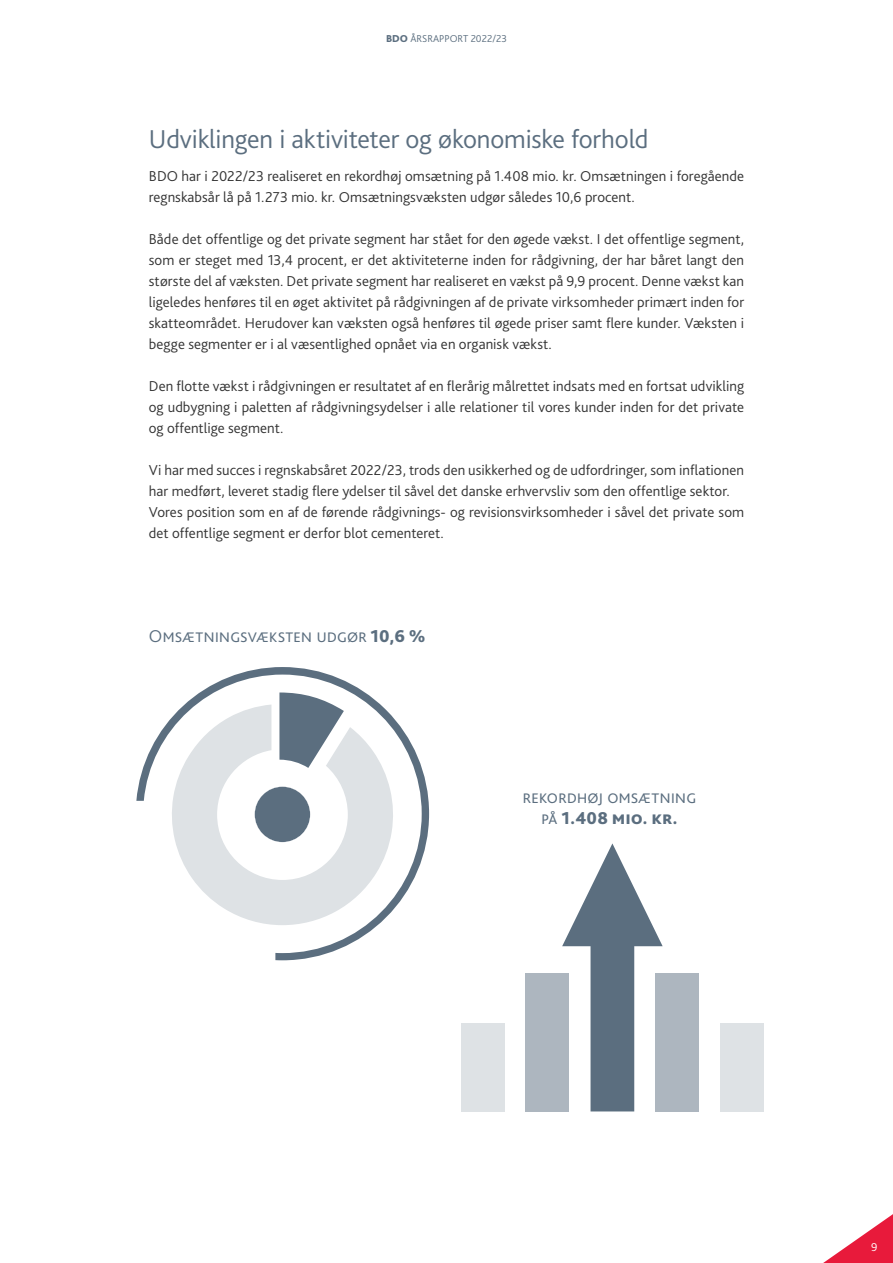
<style>
.page{position:relative;width:893px;height:1263px;background:#fff}
.page>*{position:absolute;margin:0;border:0;box-sizing:border-box;transform-origin:0 0}
.t1{font:300 27px "Bliss Pro";letter-spacing:-.01em;color:#5b6e7f}
.t2{font:300 18px/21px "Bliss Pro";letter-spacing:-.005em;color:#5b6e7f;text-align:center}
.t3{font:300 15px/21px "Bliss Pro";color:#333}
.t4{font:300 12px "Bliss Pro";color:#fff}
.t5{font:300 10.5px "Bliss Pro";color:#5b6e7f}
.s1{font-weight:800}
</style>
<div class="page">
<svg style="left:823px;top:1214px;width:70px;height:49px"></svg>
<svg style="left:136px;top:667px;width:293px;height:293px"></svg>
<svg style="left:144px;top:693px;width:277px;height:243px"></svg>
<svg style="left:279px;top:692px;width:65px;height:76px"></svg>
<svg style="left:255px;top:786px;width:55px;height:56px"></svg>
<div style="left:655px;top:972px;width:44px;height:139px;background:#adb6bf"></div>
<div style="left:720px;top:1023px;width:44px;height:88px;background:#dee2e5"></div>
<svg style="left:562px;top:843px;width:101px;height:268px"></svg>
<div style="left:526px;top:972px;width:43px;height:139px;background:#adb6bf"></div>
<div style="left:461px;top:1023px;width:43px;height:88px;background:#dee2e5"></div>
<p class="t5" style="left:386px;top:32px;width:122px"><span class="s1">BDO</span> ÅRSRAPPORT 2022/23</p>
<h1 class="t1" style="left:149px;top:122px;width:501px">Udviklingen i aktiviteter og økonomiske forhold</h1>
<p class="t3" style="left:149px;top:165px;width:597px">BDO har i 2022/23 realiseret en rekordhøj omsætning på 1.408 mio. kr. Omsætningen i foregående regnskabsår lå på 1.273 mio. kr. Omsætningsvæksten udgør således 10,6 procent.</p>
<p class="t3" style="left:149px;top:228px;width:597px;text-align:justify">Både det offentlige og det private segment har stået for den øgede vækst. I det offentlige segment, som er steget med 13,4 procent, er det aktiviteterne inden for rådgivning, der har båret langt den største del af væksten. Det private segment har realiseret en vækst på 9,9 procent. Denne vækst kan ligeledes henføres til en øget aktivitet på rådgivningen af de private virksomheder primært inden for skatteområdet. Herudover kan væksten også henføres til øgede priser samt flere kunder. Væksten i begge segmenter er i al væsentlighed opnået via en organisk vækst.</p>
<p class="t3" style="left:149px;top:375px;width:597px;text-align:justify">Den flotte vækst i rådgivningen er resultatet af en flerårig målrettet indsats med en fortsat udvikling og udbygning i paletten af rådgivningsydelser i alle relationer til vores kunder inden for det private og offentlige segment.</p>
<p class="t3" style="left:149px;top:459px;width:597px">Vi har med succes i regnskabsåret 2022/23, trods den usikkerhed og de udfordringer, som inflationen har medført, leveret stadig flere ydelser til såvel det danske erhvervsliv som den offentlige sektor.<br>Vores position som en af de førende rådgivnings- og revisionsvirksomheder i såvel det private som det offentlige segment er derfor blot cementeret.</p>
<p class="t2" style="left:149px;top:625px;width:278px">Omsætningsvæksten udgør <span class="s1">10,6 %</span></p>
<p class="t2" style="left:523px;top:786px;width:175px">rekordhøj omsætning på <span class="s1">1.408 mio. kr.</span></p>
<p class="t4" style="left:871px;top:1240px;width:8px">9</p>
</div>
